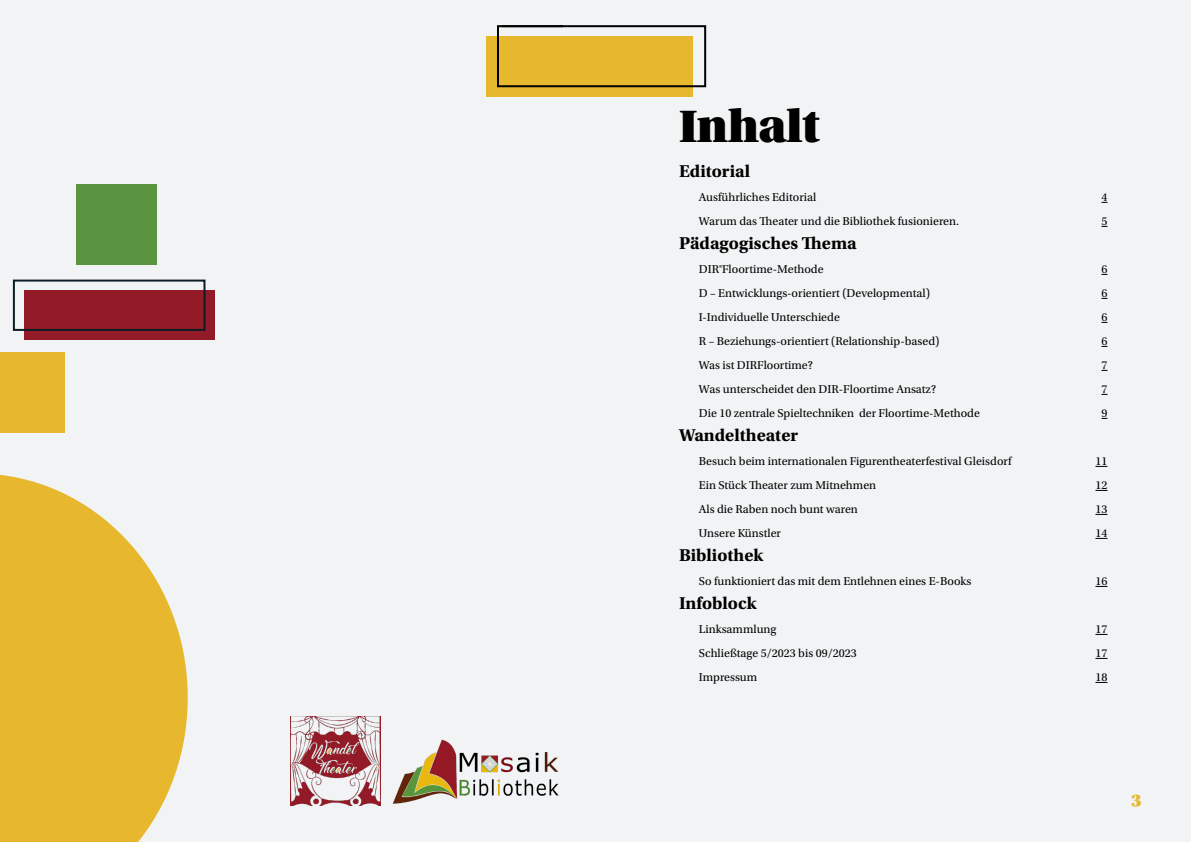
<style>
.page{position:relative;width:1191px;height:842px;background:#f1f3f4}
.page>*{position:absolute;margin:0;border:0;box-sizing:border-box;transform-origin:0 0}
.t1{font:48px "Utopia Std Black Headline";letter-spacing:-.01em;color:#000}
.t2{font:700 18px "Utopia Std";color:#000}
.t3{font:18px "Utopia Std Black Headline";color:#e7b72d}
.t4{font:12px "Utopia Std";color:#000}
</style>
<div class="page">
<div style="left:0;top:352px;width:64px;height:81px;background:#e7b72d"></div>
<div style="left:76px;top:184px;width:81px;height:81px;background:#599440"></div>
<div style="left:24px;top:291px;width:190px;height:49px;background:#931b27"></div>
<div style="left:13px;top:280px;width:192px;height:51px;border:2px solid #0d1c25"></div>
<svg style="left:0;top:474px;width:188px;height:368px;fill:#e7b72d"></svg>
<div style="left:486px;top:36px;width:207px;height:60px;background:#e7b72d"></div>
<div style="left:497px;top:25px;width:209px;height:62px;border:2px solid #000101"></div>
<img style="left:393px;top:739px;width:166px;height:65px">
<img style="left:290px;top:716px;width:91px;height:90px">
<svg style="left:1095px;top:466px;width:12px;height:1px"></svg>
<svg style="left:1095px;top:490px;width:12px;height:1px"></svg>
<svg style="left:1095px;top:514px;width:12px;height:1px"></svg>
<svg style="left:1095px;top:538px;width:12px;height:1px"></svg>
<svg style="left:1095px;top:586px;width:12px;height:1px"></svg>
<svg style="left:1095px;top:634px;width:12px;height:1px"></svg>
<svg style="left:1095px;top:658px;width:12px;height:1px"></svg>
<svg style="left:1095px;top:682px;width:12px;height:1px"></svg>
<h1 class="t1" style="left:679px;top:102px;width:142px">Inhalt</h1>
<h2 class="t2" style="left:679px;top:161px;width:72px">Editorial</h2>
<p class="t4" style="left:699px;top:191px;width:119px">Ausführliches Editorial</p>
<p class="t4" style="left:1101px;top:191px;width:7px">4</p>
<p class="t4" style="left:699px;top:215px;width:262px">Warum das Theater und die Bibliothek fusionieren.</p>
<p class="t4" style="left:1101px;top:215px;width:7px">5</p>
<h2 class="t2" style="left:679px;top:233px;width:179px">Pädagogisches Thema</h2>
<p class="t4" style="left:699px;top:263px;width:126px">DIR®Floortime-Methode</p>
<p class="t4" style="left:1101px;top:263px;width:7px">6</p>
<p class="t4" style="left:699px;top:287px;width:233px">D – Entwicklungs-orientiert (Developmental)</p>
<p class="t4" style="left:1101px;top:287px;width:7px">6</p>
<p class="t4" style="left:699px;top:311px;width:143px">I-Individuelle Unterschiede</p>
<p class="t4" style="left:1101px;top:311px;width:7px">6</p>
<p class="t4" style="left:699px;top:335px;width:242px">R – Beziehungs-orientiert (Relationship-based)</p>
<p class="t4" style="left:1101px;top:335px;width:7px">6</p>
<p class="t4" style="left:699px;top:359px;width:115px">Was ist DIRFloortime?</p>
<p class="t4" style="left:1101px;top:359px;width:7px">7</p>
<p class="t4" style="left:699px;top:383px;width:239px">Was unterscheidet den DIR-Floortime Ansatz?</p>
<p class="t4" style="left:1101px;top:383px;width:7px">7</p>
<p class="t4" style="left:699px;top:407px;width:283px">Die 10 zentrale Spieltechniken der Floortime-Methode</p>
<p class="t4" style="left:1101px;top:407px;width:7px">9</p>
<h2 class="t2" style="left:679px;top:425px;width:121px">Wandeltheater</h2>
<p class="t4" style="left:699px;top:455px;width:314px">Besuch beim internationalen Figurentheaterfestival Gleisdorf</p>
<p class="t4" style="left:1095px;top:455px;width:13px">11</p>
<p class="t4" style="left:699px;top:479px;width:179px">Ein Stück Theater zum Mitnehmen</p>
<p class="t4" style="left:1095px;top:479px;width:13px">12</p>
<p class="t4" style="left:699px;top:503px;width:160px">Als die Raben noch bunt waren</p>
<p class="t4" style="left:1095px;top:503px;width:13px">13</p>
<p class="t4" style="left:699px;top:527px;width:84px">Unsere Künstler</p>
<p class="t4" style="left:1095px;top:527px;width:13px">14</p>
<h2 class="t2" style="left:679px;top:545px;width:86px">Bibliothek</h2>
<p class="t4" style="left:699px;top:575px;width:274px">So funktioniert das mit dem Entlehnen eines E-Books</p>
<p class="t4" style="left:1095px;top:575px;width:13px">16</p>
<h2 class="t2" style="left:679px;top:593px;width:79px">Infoblock</h2>
<p class="t4" style="left:699px;top:623px;width:79px">Linksammlung</p>
<p class="t4" style="left:1095px;top:623px;width:13px">17</p>
<p class="t4" style="left:699px;top:647px;width:159px">Schließtage 5/2023 bis 09/2023</p>
<p class="t4" style="left:1095px;top:647px;width:13px">17</p>
<p class="t4" style="left:699px;top:671px;width:60px">Impressum</p>
<p class="t4" style="left:1095px;top:671px;width:13px">18</p>
<h2 class="t3" style="left:1131px;top:791px;width:12px">3</h2>
</div>
